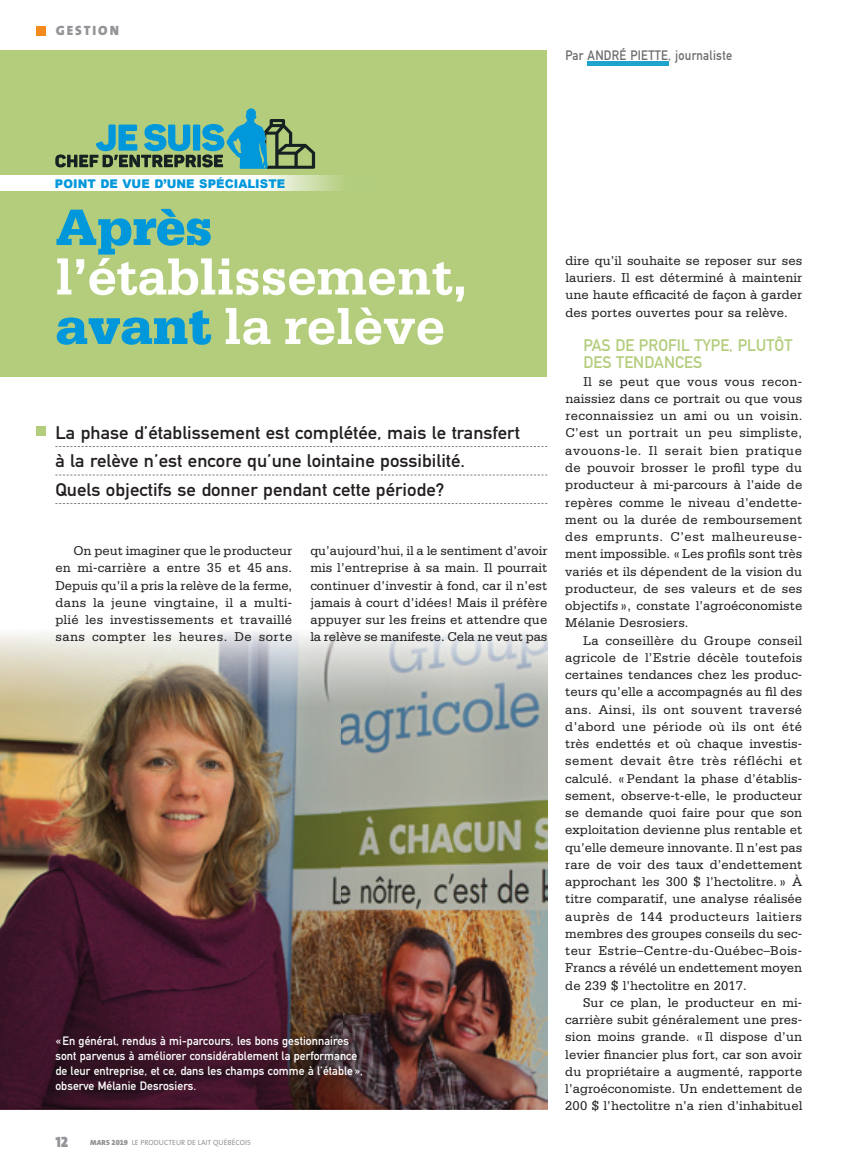
<style>
.page{position:relative;width:859px;height:1174px;background:#fff}
.page>*{position:absolute;margin:0;border:0;box-sizing:border-box;transform-origin:0 0}
.t1{font:700 54px/49.5px "Serifa";letter-spacing:-.01em;color:#fff}
.t2{font:18px/28.5px "DIN Mittelschrift";color:#231f20;scale:1.05 1}
.t3{font:16.5px/17.2px "DIN Mittelschrift";letter-spacing:.005em;color:#b3cd7c}
.t4{font:15px "The Mix Black Caps";color:#939598}
.t5{font:13.5px/17.2px "Serifa";letter-spacing:.005em;color:#231f20;text-align:justify}
.t6{font:13.5px "Serifa";letter-spacing:.03em;color:#231f20}
.t7{font:13.5px "Serifa";letter-spacing:.025em;color:#231f20}
.t8{font:13.5px "Serifa";letter-spacing:.035em;color:#231f20}
.t9{font:13.5px "Serifa";letter-spacing:.045em;color:#231f20}
.t10{font:13.5px "Serifa";letter-spacing:.04em;color:#231f20}
.t11{font:13.5px "DIN Mittelschrift";letter-spacing:.025em;color:#6c6d70;scale:.9 1}
.t12{font:900 13.5px "The Sans";letter-spacing:.15em;color:#939598}
.t13{font:12px/15px "DIN Mittelschrift";letter-spacing:.005em;color:#fff}
.t14{font:900 12px "Arial";letter-spacing:.005em;color:#0097db}
.t15{font:7.5px "The Sans";color:#939598}
.s1{font-weight:900;color:#0097db}
.s2{font-weight:900}
.s3{font-family:"The Sans Black Expert"}
</style>
<div class="page">
<img style="left:0;top:630px;width:547px;height:479px">
<div style="left:0;top:50px;width:547px;height:326px;background:#b3cd7c"></div>
<div style="left:36px;top:26px;width:9px;height:9px;background:#f48b1f"></div>
<div style="left:36px;top:426px;width:9px;height:10px;background:#b3cd7c"></div>
<svg style="left:55px;top:446px;width:492px;height:1px"></svg>
<svg style="left:55px;top:475px;width:492px;height:1px"></svg>
<svg style="left:55px;top:503px;width:492px;height:1px"></svg>
<svg style="left:197px;top:155px;width:4px;height:12px"></svg>
<svg style="left:55px;top:124px;width:141px;height:43px"></svg>
<div style="left:193px;top:125px;width:7px;height:26px;background:#0097db"></div>
<svg style="left:202px;top:108px;width:113px;height:61px"></svg>
<svg style="left:0;top:176px;width:340px;height:14px;background:#f6f9f0"></svg>
<div style="left:587px;top:61px;width:81px;height:5px;background:#1ea3cc"></div>
<p class="t12" style="left:56px;top:25px;width:65px">GESTION</p>
<p class="t11" style="left:565px;top:51px;width:187px">Par ANDRÉ PIETTE, journaliste</p>
<p class="t14" style="left:55px;top:174px;width:232px">POINT DE VUE D’UNE SPÉCIALISTE</p>
<p class="t1" style="left:55px;top:207px;width:414px"><span class="s1">Après </span>l’établissement, <span class="s1">avant</span> la relève</p>
<p class="t2" style="left:55px;top:420px;width:444px">La phase d’établissement est complétée, mais le transfert à la relève n’est encore qu’une lointaine possibilité.<br>Quels objectifs se donner pendant cette période?</p>
<p class="t5" style="left:55px;top:543px;width:238px;text-indent:18px">On peut imaginer que le producteur en mi-carrière a entre 35 et 45 ans.<br>Depuis qu’il a pris la relève de la ferme, dans la jeune vingtaine, il a multi&shy;plié les investissements et travaillé sans compter les heures. De sorte</p>
<p class="t5" style="left:310px;top:543px;width:239px">qu’aujourd’hui, il a le sentiment d’avoir mis l’entreprise à sa main. Il pourrait continuer d’investir à fond, car il n’est jamais à court d’idées! Mais il préfère appuyer sur les freins et attendre que la relève se manifeste. Cela ne veut pas</p>
<p class="t13" style="left:55px;top:1034px;width:309px">« En général, rendus à mi-parcours, les bons gestionnaires sont parvenus à améliorer considérablement la performance de leur entreprise, et ce, dans les champs comme à l’étable », observe Mélanie Desrosiers.</p>
<p class="t4" style="left:55px;top:1137px;width:14px">12</p>
<p class="t15" style="left:90px;top:1140px;width:162px"><span class="s2">MARS</span> <span class="s3">2019</span> LE PRODUCTEUR DE LAIT QUÉBÉCOIS</p>
<p class="t5" style="left:565px;top:253px;width:239px">dire qu’il souhaite se reposer sur ses lauriers. Il est déterminé à maintenir une haute efficacité de façon à garder des portes ouvertes pour sa relève.</p>
<p class="t3" style="left:583px;top:338px;width:211px">PAS DE PROFIL TYPE, PLUTÔT<br>DES TENDANCES</p>
<p class="t6" style="left:583px;top:377px;width:220px">Il se peut que vous vous recon-</p>
<p class="t5" style="left:565px;top:391px;width:238px">naissiez dans ce portrait ou que vous</p>
<p class="t6" style="left:565px;top:411px;width:239px">reconnaissiez un ami ou un voisin.</p>
<p class="t7" style="left:565px;top:429px;width:238px">C’est un portrait un peu simpliste,</p>
<p class="t9" style="left:565px;top:446px;width:238px">avouons-le. Il serait bien pratique</p>
<p class="t5" style="left:565px;top:460px;width:238px">de pouvoir brosser le profil type du</p>
<p class="t5" style="left:565px;top:477px;width:238px">producteur à mi-parcours à l’aide de</p>
<p class="t5" style="left:565px;top:495px;width:238px">repères comme le niveau d’endette-</p>
<p class="t5" style="left:565px;top:512px;width:238px">ment ou la durée de remboursement</p>
<p class="t10" style="left:565px;top:532px;width:238px">des emprunts. C’est malheureuse-</p>
<p class="t5" style="left:565px;top:546px;width:239px">ment impossible. « Les profils sont très</p>
<p class="t5" style="left:565px;top:564px;width:238px">variés et ils dépendent de la vision du</p>
<p class="t5" style="left:565px;top:581px;width:238px">producteur, de ses valeurs et de ses</p>
<p class="t5" style="left:565px;top:598px;width:238px">objectifs », constate l’agroéconomiste</p>
<p class="t5" style="left:565px;top:615px;width:125px">Mélanie Desrosiers.</p>
<p class="t5" style="left:583px;top:633px;width:220px">La conseillère du Groupe conseil</p>
<p class="t5" style="left:565px;top:650px;width:239px">agricole de l’Estrie décèle toutefois</p>
<p class="t5" style="left:565px;top:667px;width:238px">certaines tendances chez les produc-</p>
<p class="t5" style="left:565px;top:684px;width:238px">teurs qu’elle a accompagnés au fil des</p>
<p class="t5" style="left:565px;top:702px;width:238px">ans. Ainsi, ils ont souvent traversé</p>
<p class="t6" style="left:565px;top:722px;width:238px">d’abord une période où ils ont été</p>
<p class="t5" style="left:565px;top:736px;width:238px">très endettés et où chaque investis-</p>
<p class="t8" style="left:565px;top:756px;width:239px">sement devait être très réfléchi et</p>
<p class="t5" style="left:565px;top:771px;width:238px">calculé. « Pendant la phase d’établis-</p>
<p class="t5" style="left:565px;top:788px;width:238px">sement, observe-t-elle, le producteur</p>
<p class="t5" style="left:565px;top:805px;width:238px">se demande quoi faire pour que son</p>
<p class="t5" style="left:565px;top:822px;width:238px">exploitation devienne plus rentable et</p>
<p class="t5" style="left:565px;top:840px;width:238px">qu’elle demeure innovante. Il n’est pas</p>
<p class="t5" style="left:565px;top:857px;width:238px">rare de voir des taux d’endettement</p>
<p class="t5" style="left:565px;top:874px;width:238px">approchant les 300 $ l’hectolitre. » À</p>
<p class="t5" style="left:565px;top:891px;width:238px">titre comparatif, une analyse réalisée</p>
<p class="t8" style="left:565px;top:912px;width:238px">auprès de 144 producteurs laitiers</p>
<p class="t5" style="left:565px;top:926px;width:238px">membres des groupes conseils du sec-</p>
<p class="t7" style="left:565px;top:946px;width:238px">teur Estrie–Centre-du-Québec–Bois-</p>
<p class="t5" style="left:565px;top:960px;width:238px">Francs a révélé un endettement moyen</p>
<p class="t5" style="left:565px;top:978px;width:183px">de 239 $ l’hectolitre en 2017.</p>
<p class="t5" style="left:583px;top:995px;width:221px">Sur ce plan, le producteur en mi-</p>
<p class="t5" style="left:565px;top:1012px;width:238px">carrière subit généralement une pres-</p>
<p class="t5" style="left:565px;top:1029px;width:238px">sion moins grande. « Il dispose d’un</p>
<p class="t5" style="left:565px;top:1047px;width:238px">levier financier plus fort, car son avoir</p>
<p class="t5" style="left:565px;top:1064px;width:238px">du propriétaire a augmenté, rapporte</p>
<p class="t5" style="left:565px;top:1081px;width:238px">l’agroéconomiste. Un endettement de</p>
<p class="t5" style="left:565px;top:1098px;width:239px">200 $ l’hectolitre n’a rien d’inhabituel</p>
</div>
